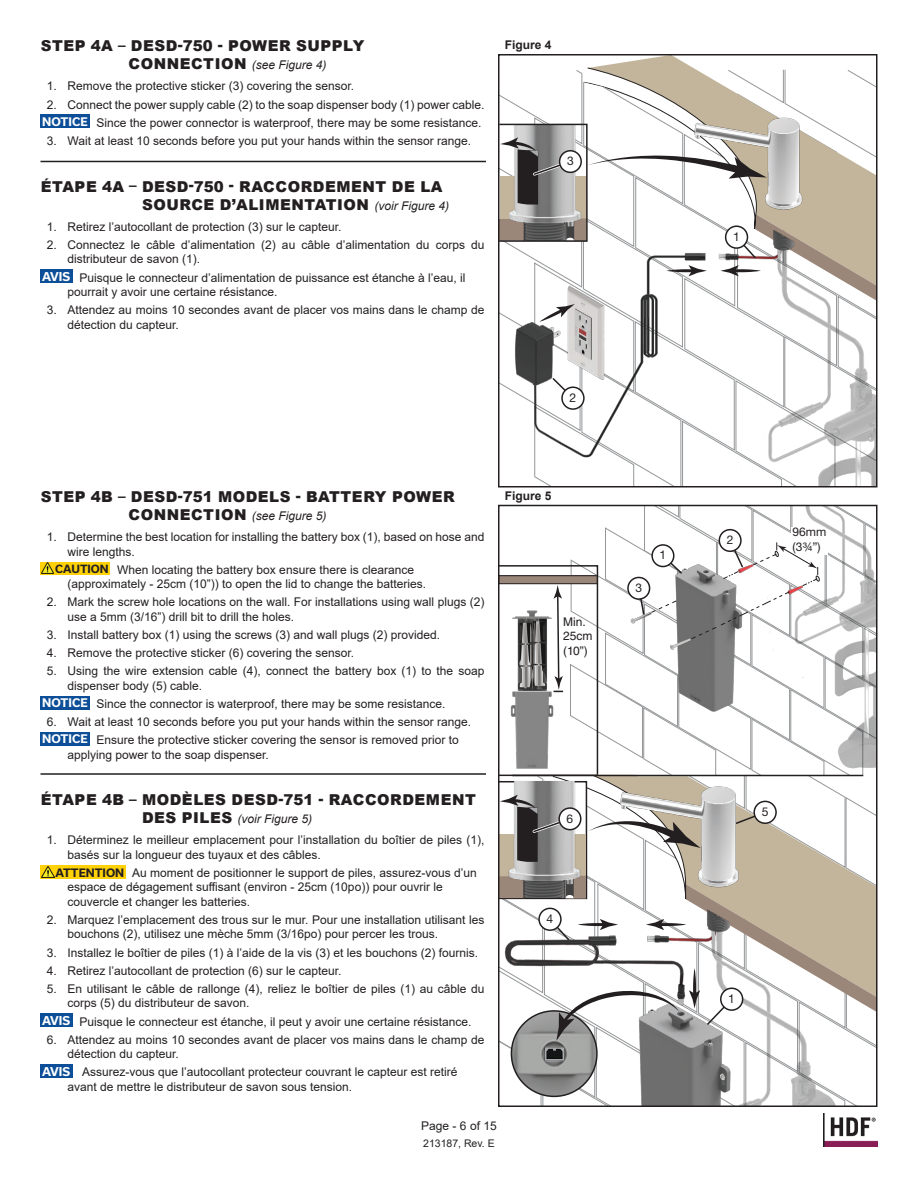
<style>
.page{position:relative;width:918px;height:1188px;background:#fff}
.page>*{position:absolute;margin:0;border:0;box-sizing:border-box;transform-origin:0 0}
.Sub_Heading_2{font:900 15px/18px "Arial";letter-spacing:.035em;color:#231f20}
.Sub_Heading_3{font:900 15px "Arial";letter-spacing:.035em;color:#231f20}
.t1{font:12.15px "Helvetica Neue LT Std";color:#231f20}
.Warning__Caution__Danger___Notice{font:12px/14.4px "Arial";color:#231f20}
.Sub_Heading_3-2{font:italic 12px "Arial";color:#231f20}
.Sub_Heading_2-2{font:italic 12px "Arial";color:#231f20}
.t2{font:12px/14.4px "Helvetica Neue LT Std";color:#231f20}
.Figure_Numbers{font:700 12px "Arial";color:#231f20}
.t3{font:12px/14.4px "Helvetica LT Std";color:#231f20}
.t4{font:700 11.7px "Usual";color:#fff}
.t5{font:700 11.4px "Usual";color:#fff}
.t6{font:700 11.1px "Usual";color:#231f20}
.t7{font:700 10.8px "Usual";color:#231f20}
.t8{font:10.5px "Arial";color:#231f20}
.s1{font-weight:900;font-style:normal;font-size:15px}
.s2{font-weight:400;font-style:italic;font-size:12px}
</style>
<div class="page">
<div style="left:40px;top:562px;width:70px;height:13px;background:#ffd107"></div>
<svg style="left:42px;top:563px;width:12px;height:10px"></svg>
<div style="left:40px;top:696px;width:50px;height:13px;background:#0c4e97"></div>
<div style="left:40px;top:732px;width:50px;height:14px;background:#0c4e97"></div>
<div style="left:40px;top:865px;width:86px;height:13px;background:#ffd107"></div>
<svg style="left:42px;top:866px;width:12px;height:11px"></svg>
<div style="left:40px;top:1014px;width:33px;height:13px;background:#0c4e97"></div>
<div style="left:40px;top:1064px;width:33px;height:14px;background:#0c4e97"></div>
<hr style="left:40px;top:773px;width:446px;height:2px;background:#231f20">
<div style="left:40px;top:115px;width:50px;height:13px;background:#0c4e97"></div>
<div style="left:40px;top:270px;width:33px;height:13px;background:#0c4e97"></div>
<hr style="left:40px;top:161px;width:446px;height:1px;background:#231f20">
<svg style="left:588px;top:57px;width:105px;height:11px"></svg>
<svg style="left:501px;top:68px;width:374px;height:417px"></svg>
<div style="left:498px;top:54px;width:380px;height:434px;border:2px solid #231f20"></div>
<svg style="left:501px;top:508px;width:374px;height:596px"></svg>
<div style="left:498px;top:505px;width:380px;height:602px;border:2px solid #231f20"></div>
<img style="left:823px;top:1113px;width:55px;height:34px">
<p class="Sub_Heading_3" style="left:41px;top:35px;width:325px">STEP 4A – DESD-750 - POWER SUPPLY</p>
<p class="Sub_Heading_3-2" style="left:129px;top:57px;width:200px"><span class="s1">CONNECTION</span> (see Figure 4)</p>
<p class="Warning__Caution__Danger___Notice" style="left:47px;top:79px;width:309px">1. Remove the protective sticker (3) covering the sensor.</p>
<p class="Warning__Caution__Danger___Notice" style="left:47px;top:97px;width:439px">2. Connect the power supply cable (2) to the soap dispenser body (1) power cable.</p>
<p class="t5" style="left:42px;top:115px;width:47px">NOTICE</p>
<p class="Warning__Caution__Danger___Notice" style="left:97px;top:115px;width:386px">Since the power connector is waterproof, there may be some resistance.</p>
<p class="Warning__Caution__Danger___Notice" style="left:47px;top:133px;width:426px">3. Wait at least 10 seconds before you put your hands within the sensor range.</p>
<p class="Sub_Heading_2" style="left:142px;top:177px;width:309px;text-indent:-101px">ÉTAPE 4A – DESD-750 - RACCORDEMENT DE LA<br>SOURCE D’ALIMENTATION <span class="s2">(voir Figure 4)</span></p>
<p class="Warning__Caution__Danger___Notice" style="left:47px;top:219px;width:296px">1. Retirez l’autocollant de protection (3) sur le capteur.</p>
<p class="Warning__Caution__Danger___Notice" style="left:68px;top:237px;width:419px;text-indent:-21px">2. Connectez le câble d’alimentation (2) au câble d’alimentation du corps du distributeur de savon (1).</p>
<p class="t4" style="left:42px;top:270px;width:30px">AVIS</p>
<p class="Warning__Caution__Danger___Notice" style="left:68px;top:270px;width:400px;text-indent:12px">Puisque le connecteur d’alimentation de puissance est étanche à l’eau, il pourrait y avoir une certaine résistance.</p>
<p class="Warning__Caution__Danger___Notice" style="left:68px;top:303px;width:418px;text-indent:-21px">3. Attendez au moins 10 secondes avant de placer vos mains dans le champ de détection du capteur.</p>
<p class="Figure_Numbers" style="left:505px;top:37px;width:48px">Figure 4</p>
<p class="t2" style="left:567px;top:154px;width:8px">3</p>
<p class="t1" style="left:570px;top:390px;width:8px">2</p>
<p class="Sub_Heading_3" style="left:41px;top:486px;width:416px">STEP 4B – DESD-751 MODELS - BATTERY POWER</p>
<p class="Sub_Heading_3-2" style="left:129px;top:508px;width:200px"><span class="s1">CONNECTION</span> (see Figure 5)</p>
<p class="Warning__Caution__Danger___Notice" style="left:68px;top:530px;width:418px;text-indent:-21px">1. Determine the best location for installing the battery box (1), based on hose and wire lengths.</p>
<p class="t7" style="left:55px;top:563px;width:55px">CAUTION</p>
<p class="Warning__Caution__Danger___Notice" style="left:68px;top:562px;width:360px;text-indent:50px">When locating the battery box ensure there is clearance (approximately - 25cm (10”)) to open the lid to change the batteries.</p>
<p class="Warning__Caution__Danger___Notice" style="left:68px;top:595px;width:419px;text-indent:-21px">2. Mark the screw hole locations on the wall. For installations using wall plugs (2) use a 5mm (3/16”) drill bit to drill the holes.</p>
<p class="Warning__Caution__Danger___Notice" style="left:47px;top:627px;width:395px">3. Install battery box (1) using the screws (3) and wall plugs (2) provided.</p>
<p class="Warning__Caution__Danger___Notice" style="left:47px;top:646px;width:309px">4. Remove the protective sticker (6) covering the sensor.</p>
<p class="Warning__Caution__Danger___Notice" style="left:68px;top:664px;width:419px;text-indent:-21px">5. Using the wire extension cable (4), connect the battery box (1) to the soap dispenser body (5) cable.</p>
<p class="t5" style="left:42px;top:696px;width:47px">NOTICE</p>
<p class="Warning__Caution__Danger___Notice" style="left:97px;top:696px;width:350px">Since the connector is waterproof, there may be some resistance.</p>
<p class="Warning__Caution__Danger___Notice" style="left:47px;top:715px;width:426px">6. Wait at least 10 seconds before you put your hands within the sensor range.</p>
<p class="t5" style="left:42px;top:733px;width:47px">NOTICE</p>
<p class="Warning__Caution__Danger___Notice" style="left:68px;top:733px;width:393px;text-indent:29px">Ensure the protective sticker covering the sensor is removed prior to applying power to the soap dispenser.</p>
<p class="Sub_Heading_2" style="left:41px;top:790px;width:437px">ÉTAPE 4B – MODÈLES DESD-751 - RACCORDEMENT</p>
<p class="Sub_Heading_2-2" style="left:142px;top:811px;width:172px"><span class="s1">DES PILES</span> (voir Figure 5)</p>
<p class="Warning__Caution__Danger___Notice" style="left:68px;top:833px;width:419px;text-indent:-21px">1. Déterminez le meilleur emplacement pour l’installation du boîtier de piles (1), basés sur la longueur des tuyaux et des câbles.</p>
<p class="t6" style="left:56px;top:866px;width:70px">ATTENTION</p>
<p class="Warning__Caution__Danger___Notice" style="left:68px;top:866px;width:411px;text-indent:65px">Au moment de positionner le support de piles, assurez-vous d’un espace de dégagement suffisant (environ - 25cm (10po)) pour ouvrir le couvercle et changer les batteries.</p>
<p class="Warning__Caution__Danger___Notice" style="left:68px;top:913px;width:418px;text-indent:-21px">2. Marquez l’emplacement des trous sur le mur. Pour une installation utilisant les bouchons (2), utilisez une mèche 5mm (3/16po) pour percer les trous.</p>
<p class="Warning__Caution__Danger___Notice" style="left:47px;top:945px;width:433px">3. Installez le boîtier de piles (1) à l’aide de la vis (3) et les bouchons (2) fournis.</p>
<p class="Warning__Caution__Danger___Notice" style="left:47px;top:963px;width:296px">4. Retirez l’autocollant de protection (6) sur le capteur.</p>
<p class="Warning__Caution__Danger___Notice" style="left:68px;top:981px;width:419px;text-indent:-21px">5. En utilisant le câble de rallonge (4), reliez le boîtier de piles (1) au câble du corps (5) du distributeur de savon.</p>
<p class="t4" style="left:42px;top:1014px;width:30px">AVIS</p>
<p class="Warning__Caution__Danger___Notice" style="left:79px;top:1014px;width:394px">Puisque le connecteur est étanche, il peut y avoir une certaine résistance.</p>
<p class="Warning__Caution__Danger___Notice" style="left:68px;top:1032px;width:418px;text-indent:-21px">6. Attendez au moins 10 secondes avant de placer vos mains dans le champ de détection du capteur.</p>
<p class="t4" style="left:42px;top:1065px;width:30px">AVIS</p>
<p class="Warning__Caution__Danger___Notice" style="left:68px;top:1065px;width:392px;text-indent:15px">Assurez-vous que l’autocollant protecteur couvrant le capteur est retiré avant de mettre le distributeur de savon sous tension.</p>
<p class="Figure_Numbers" style="left:505px;top:487px;width:48px">Figure 5</p>
<p class="t3" style="left:563px;top:615px;width:31px">Min.<br>25cm (10”)</p>
<p class="t2" style="left:567px;top:811px;width:8px">6</p>
<p class="t1" style="left:547px;top:911px;width:8px">4</p>
<p class="Warning__Caution__Danger___Notice" style="left:421px;top:1119px;width:77px">Page - 6 of 15</p>
<p class="t8" style="left:423px;top:1136px;width:73px">213187, Rev. E</p>
<p class="t2" style="left:635px;top:580px;width:8px">3</p>
<p class="t2" style="left:660px;top:548px;width:8px">1</p>
<p class="t1" style="left:733px;top:229px;width:8px">1</p>
<p class="t2" style="left:727px;top:533px;width:8px">2</p>
<p class="t2" style="left:793px;top:524px;width:35px">96mm (3¾”)</p>
<p class="t1" style="left:762px;top:804px;width:8px">5</p>
<p class="t1" style="left:728px;top:991px;width:8px">1</p>
</div>
